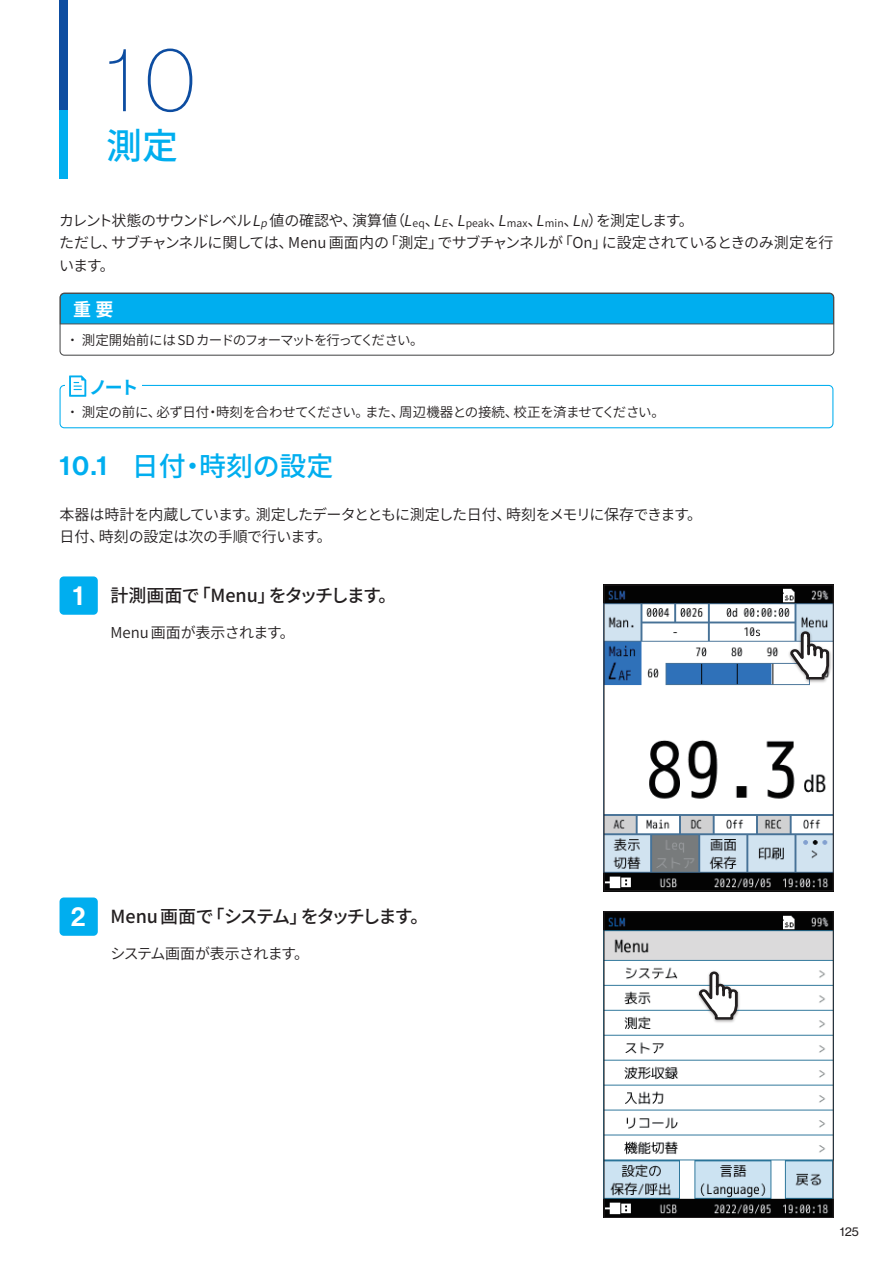
<style>
.page{position:relative;width:893px;height:1263px;background:#fff}
.page>*{position:absolute;margin:0;border:0;box-sizing:border-box;transform-origin:0 0}
.t1{font:90px "N Haas Grotesk DS Pro 25 Th";color:#0d4da1}
.t2{font:500 36px "Source Han Sans";color:#00aeef}
.t3{font:500 27px "Source Han Sans";color:#00aeef}
.t4{font:27px "N Haas Grotesk DS Pro 65 Md";color:#fff}
.t5{font:500 18px "Source Han Sans";letter-spacing:-.105em;color:#231f20}
.t6{font:500 18px "Source Han Sans";letter-spacing:-.035em;color:#231f20}
.t7{font:700 18px "Source Han Sans";color:#00aeef}
.t8{font:700 18px "Source Han Sans";color:#fff}
.t9{font:15px/22.5px "Source Han Sans";letter-spacing:-.04em;color:#231f20}
.t10{font:15px "Source Han Sans";color:#231f20}
.t11{font:13.5px "Source Han Sans";letter-spacing:-.025em;color:#231f20}
.t12{font:13.5px "Source Han Sans";letter-spacing:-.09em;color:#231f20}
.t13{font:12px "N Haas Grotesk TX Pro 55 Rg";color:#231f20}
.s1{font-style:italic}
.s2{font-weight:300}
.s3{font-family:"N Haas Grotesk DS Pro 65 Md";font-weight:400}
</style>
<div class="page">
<div style="left:60px;top:0;width:8px;height:111px;background:#0d4da1"></div>
<div style="left:60px;top:111px;width:8px;height:68px;background:#00aeef"></div>
<div style="left:60px;top:293px;width:774px;height:31px;background:#00aeef"></div>
<div style="left:60px;top:293px;width:774px;height:63px;border:1px solid #4b4c4d;border-radius:4px"></div>
<div style="left:60px;top:385px;width:773px;height:43px;border:1px solid #00aeef;border-radius:4px"></div>
<div style="left:65px;top:375px;width:76px;height:22px;background:#fff"></div>
<svg style="left:69px;top:375px;width:17px;height:22px"></svg>
<img style="left:606px;top:587px;width:225px;height:302px">
<div style="left:604px;top:585px;width:229px;height:306px;border:1px solid #231f20"></div>
<img style="left:787px;top:629px;width:46px;height:56px">
<svg style="left:790px;top:631px;width:39px;height:48px"></svg>
<div style="left:60px;top:576px;width:38px;height:39px;background:#00aeef;border-radius:4px"></div>
<img style="left:606px;top:913px;width:225px;height:303px">
<div style="left:604px;top:911px;width:229px;height:307px;border:1px solid #231f20"></div>
<img style="left:695px;top:969px;width:47px;height:56px">
<svg style="left:699px;top:971px;width:39px;height:48px"></svg>
<div style="left:60px;top:897px;width:38px;height:39px;background:#00aeef;border-radius:4px"></div>
<h1 class="t1" style="left:106px;top:29px;width:91px">10</h1>
<h2 class="t2" style="left:106px;top:125px;width:73px">測定</h2>
<p class="t9" style="left:59px;top:209px;width:776px">カレント状態のサウンドレベル<span class="s1">L</span><sub>p</sub>値の確認や、演算値（<span class="s1">L</span><sub>eq</sub>、<span class="s1">L</span><sub>E</sub>、<span class="s1">L</span><sub>peak</sub>、<span class="s1">L</span><sub>max</sub>、<span class="s1">L</span><sub>min</sub>、<span class="s1">L</span><sub>N</sub>）を測定します。<br>ただし、サブチャンネルに関しては、Menu 画面内の「測定」でサブチャンネルが「On」に設定されているときのみ測定を行います。</p>
<p class="t8" style="left:73px;top:300px;width:42px">重 要</p>
<p class="t12" style="left:66px;top:332px;width:359px"><span class="s2">・</span>測定開始前には SD カードのフォーマットを行ってください。</p>
<p class="t7" style="left:89px;top:377px;width:51px">ノート</p>
<p class="t11" style="left:66px;top:405px;width:601px"><span class="s2">・</span>測定の前に、必ず日付・時刻を合わせてください。また、周辺機器との接続、校正を済ませてください。</p>
<h3 class="t3" style="left:60px;top:451px;width:275px"><span class="s3">10.1</span> 日付・時刻の設定</h3>
<p class="t9" style="left:60px;top:503px;width:644px">本器は時計を内蔵しています。測定したデータとともに測定した日付、時刻をメモリに保存できます。日付、時刻の設定は次の手順で行います。</p>
<h3 class="t4" style="left:73px;top:580px;width:12px">1</h3>
<p class="t6" style="left:111px;top:586px;width:288px">計測画面で「Menu」をタッチします。</p>
<p class="t10" style="left:111px;top:624px;width:186px">Menu画面が表示されます。</p>
<h3 class="t4" style="left:71px;top:901px;width:16px">2</h3>
<p class="t5" style="left:111px;top:907px;width:319px">Menu 画面で「システム」をタッチします。</p>
<p class="t9" style="left:110px;top:943px;width:200px">システム画面が表示されます。</p>
<p class="t13" style="left:840px;top:1224px;width:20px">125</p>
</div>
